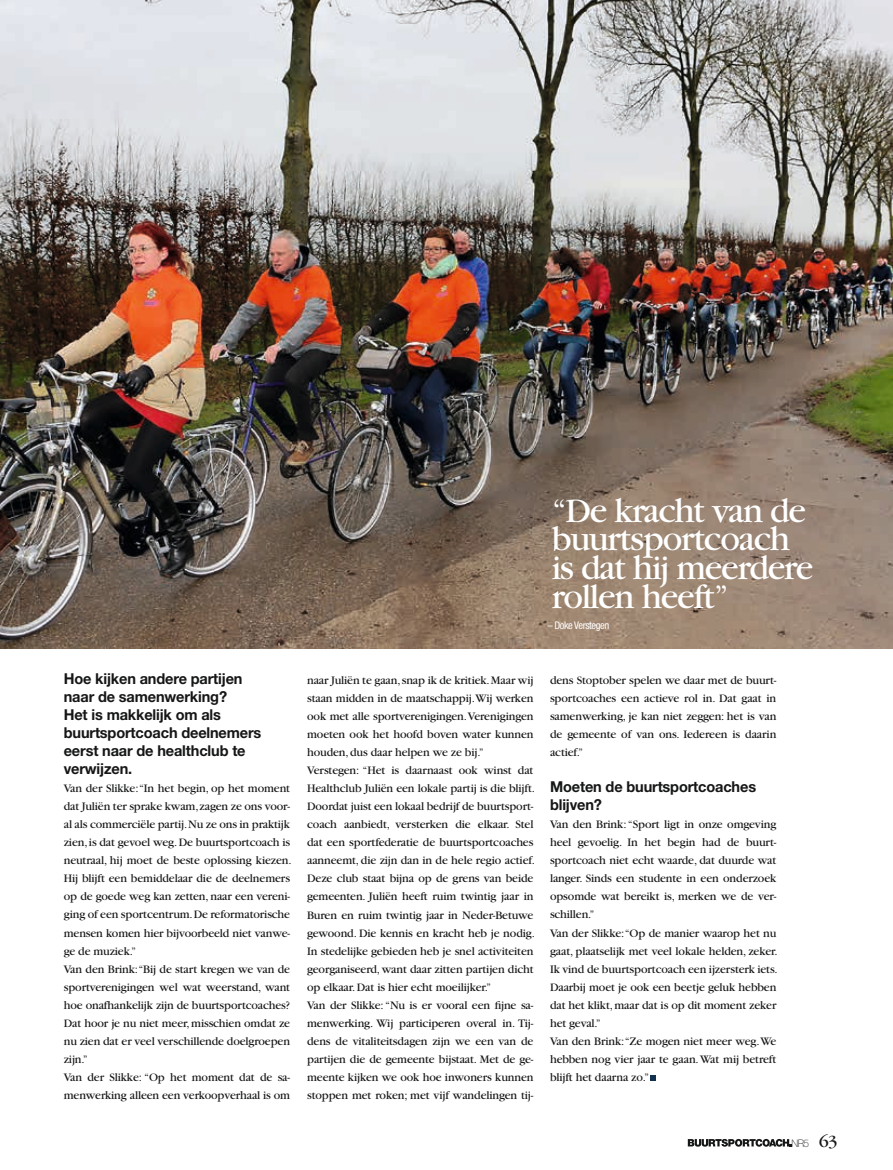
<style>
.page{position:relative;width:893px;height:1170px;background:#fff}
.page>*{position:absolute;margin:0;border:0;box-sizing:border-box;transform-origin:0 0}
.t1{font:36px/28.5px "Garamond";letter-spacing:-.035em;color:#fff}
.t2{font:18px "Garamond";color:#151616}
.t3{font:700 15px/18px "Helvetica Neue LT Std";letter-spacing:-.01em;color:#151616}
.t4{font:12px/18px "Garamond";letter-spacing:-.01em;color:#151616}
.t5{font:condensed 10.5px "Helvetica Neue LT Std";letter-spacing:-.04em;color:#fff}
.t6{font:100 10.35px "Helvetica Neue LT Std";color:#151616}
</style>
<div class="page">
<svg style="left:688px;top:1138px;width:104px;height:8px"></svg>
<svg style="left:650px;top:1075px;width:6px;height:5px"></svg>
<img style="left:0;top:0;width:893px;height:648px">
<h1 class="t1" style="left:552px;top:497px;width:263px">“De kracht van de buurtsportcoach is dat hij meerdere rollen heeft”</h1>
<p class="t5" style="left:547px;top:619px;width:63px">– Doke Verstegen</p>
<p class="t3" style="left:64px;top:669px;width:199px">Hoe kijken andere partijen naar de samenwerking?<br>Het is makkelijk om als buurtsportcoach deelnemers eerst naar de healthclub te verwijzen.</p>
<p class="t4" style="left:64px;top:779px;width:229px">Van der Slikke:“In het begin, op het moment dat Juliën ter sprake kwam, zagen ze ons voor&shy;al als commerciële partij. Nu ze ons in praktijk zien, is dat gevoel weg. De buurtsportcoach is neutraal, hij moet de beste oplossing kiezen.<br>Hij blijft een bemiddelaar die de deelnemers op de goede weg kan zetten, naar een vereni&shy;ging of een sportcentrum. De reformatorische mensen komen hier bijvoorbeeld niet vanwe&shy;ge de muziek.”<br>Van den Brink:“Bij de start kregen we van de sportverenigingen wel wat weerstand, want hoe onafhankelijk zijn de buurtsportcoaches?<br>Dat hoor je nu niet meer, misschien omdat ze nu zien dat er veel verschillende doelgroepen zijn.”<br>Van der Slikke: “Op het moment dat de sa&shy;menwerking alleen een verkoopverhaal is om</p>
<p class="t4" style="left:307px;top:671px;width:229px">naar Juliën te gaan, snap ik de kritiek. Maar wij staan midden in de maatschappij.Wij werken ook met alle sportverenigingen. Verenigingen moeten ook het hoofd boven water kunnen houden, dus daar helpen we ze bij.” Verstegen: “Het is daarnaast ook winst dat Healthclub Juliën een lokale partij is die blijft.<br>Doordat juist een lokaal bedrijf de buurtsport&shy;coach aanbiedt, versterken die elkaar. Stel dat een sportfederatie de buurtsportcoaches aanneemt, die zijn dan in de hele regio actief.<br>Deze club staat bijna op de grens van beide gemeenten. Juliën heeft ruim twintig jaar in Buren en ruim twintig jaar in Neder-Betuwe gewoond. Die kennis en kracht heb je nodig.<br>In stedelijke gebieden heb je snel activiteiten georganiseerd, want daar zitten partijen dicht op elkaar. Dat is hier echt moeilijker.”<br>Van der Slikke: “Nu is er vooral een fijne sa&shy;menwerking. Wij participeren overal in. Tij&shy;dens de vitaliteitsdagen zijn we een van de partijen die de gemeente bijstaat. Met de ge&shy;meente kijken we ook hoe inwoners kunnen stoppen met roken; met vijf wandelingen tij-</p>
<p class="t4" style="left:550px;top:671px;width:228px;text-align:justify">dens Stoptober spelen we daar met de buurt&shy;sportcoaches een actieve rol in. Dat gaat in samenwerking, je kan niet zeggen: het is van de gemeente of van ons. Iedereen is daarin actief.”</p>
<p class="t3" style="left:550px;top:777px;width:208px">Moeten de buurtsportcoaches blijven?</p>
<p class="t4" style="left:550px;top:815px;width:229px">Van den Brink: “Sport ligt in onze omgeving heel gevoelig. In het begin had de buurt&shy;sportcoach niet echt waarde, dat duurde wat langer. Sinds een studente in een onderzoek opsomde wat bereikt is, merken we de ver&shy;schillen.”<br>Van der Slikke:“Op de manier waarop het nu gaat, plaatselijk met veel lokale helden, zeker.<br>Ik vind de buurtsportcoach een ijzersterk iets.<br>Daarbij moet je ook een beetje geluk hebben dat het klikt, maar dat is op dit moment zeker het geval.”<br>Van den Brink:“Ze mogen niet meer weg. We hebben nog vier jaar te gaan. Wat mij betreft blijft het daarna zo.”</p>
<p class="t6" style="left:792px;top:1136px;width:19px">NR5</p>
<h2 class="t2" style="left:819px;top:1131px;width:20px">63</h2>
</div>
